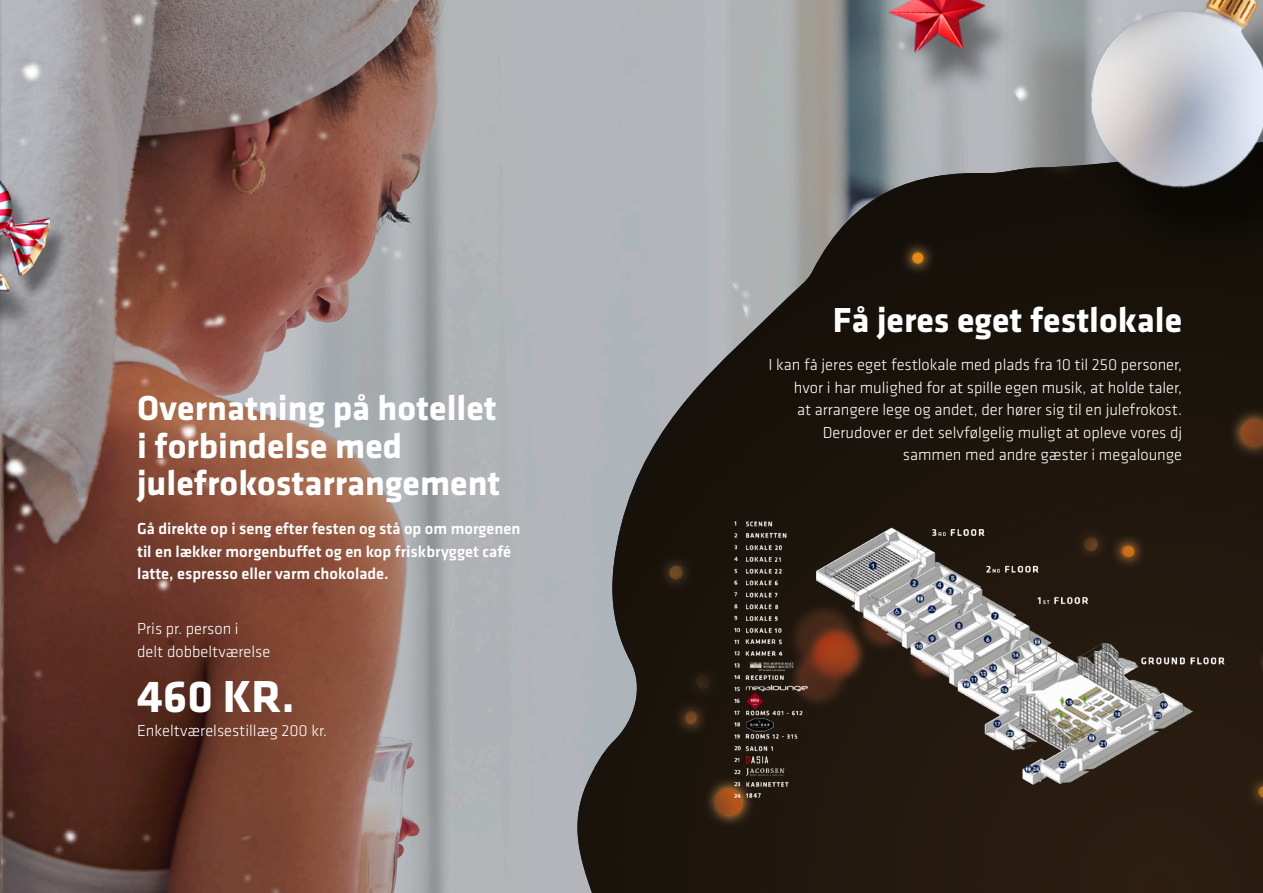
<style>
.page{position:relative;width:1263px;height:893px;background:#fff}
.page>*{position:absolute;margin:0;border:0;box-sizing:border-box;transform-origin:0 0}
.t1{font:700 46.5px "Klavika";color:#fff}
.t2{font:700 36px/37.5px "Klavika";color:#fff}
.t3{font:300 16.5px/22.5px "Klavika";color:#fff;text-align:right}
.t4{font:500 16.5px/22.5px "Klavika";color:#fff}
</style>
<div class="page">
<img style="left:1px;top:0;width:1089px;height:893px">
<img style="left:569px;top:142px;width:694px;height:751px">
<img style="left:718px;top:508px;width:545px;height:309px">
<img style="left:0;top:296px;width:38px;height:111px">
<img style="left:0;top:139px;width:68px;height:157px">
<img style="left:1090px;top:0;width:173px;height:264px">
<img style="left:889px;top:0;width:127px;height:96px">
<p class="t2" style="left:137px;top:390px;width:365px">Overnatning på hotellet i forbindelse med julefrokostarrangement</p>
<p class="t4" style="left:137px;top:518px;width:385px">Gå direkte op i seng efter festen og stå op om morgenen til en lækker morgenbuffet og en kop friskbrygget café latte, espresso eller varm chokolade.</p>
<p class="t3" style="left:137px;top:618px;width:103px">Pris pr. person i</p>
<p class="t3" style="left:137px;top:640px;width:135px">delt dobbeltværelse</p>
<p class="t1" style="left:137px;top:672px;width:159px">460 KR.</p>
<p class="t3" style="left:137px;top:720px;width:192px">Enkeltværelsestillæg 200 kr.</p>
<p class="t2" style="left:833px;top:302px;width:351px">Få jeres eget festlokale</p>
<p class="t3" style="left:768px;top:354px;width:415px">I kan få jeres eget festlokale med plads fra 10 til 250 personer, hvor i har mulighed for at spille egen musik, at holde taler,<br>at arrangere lege og andet, der hører sig til en julefrokost.<br>Derudover er det selvfølgelig muligt at opleve vores dj sammen med andre gæster i megalounge</p>
</div>
